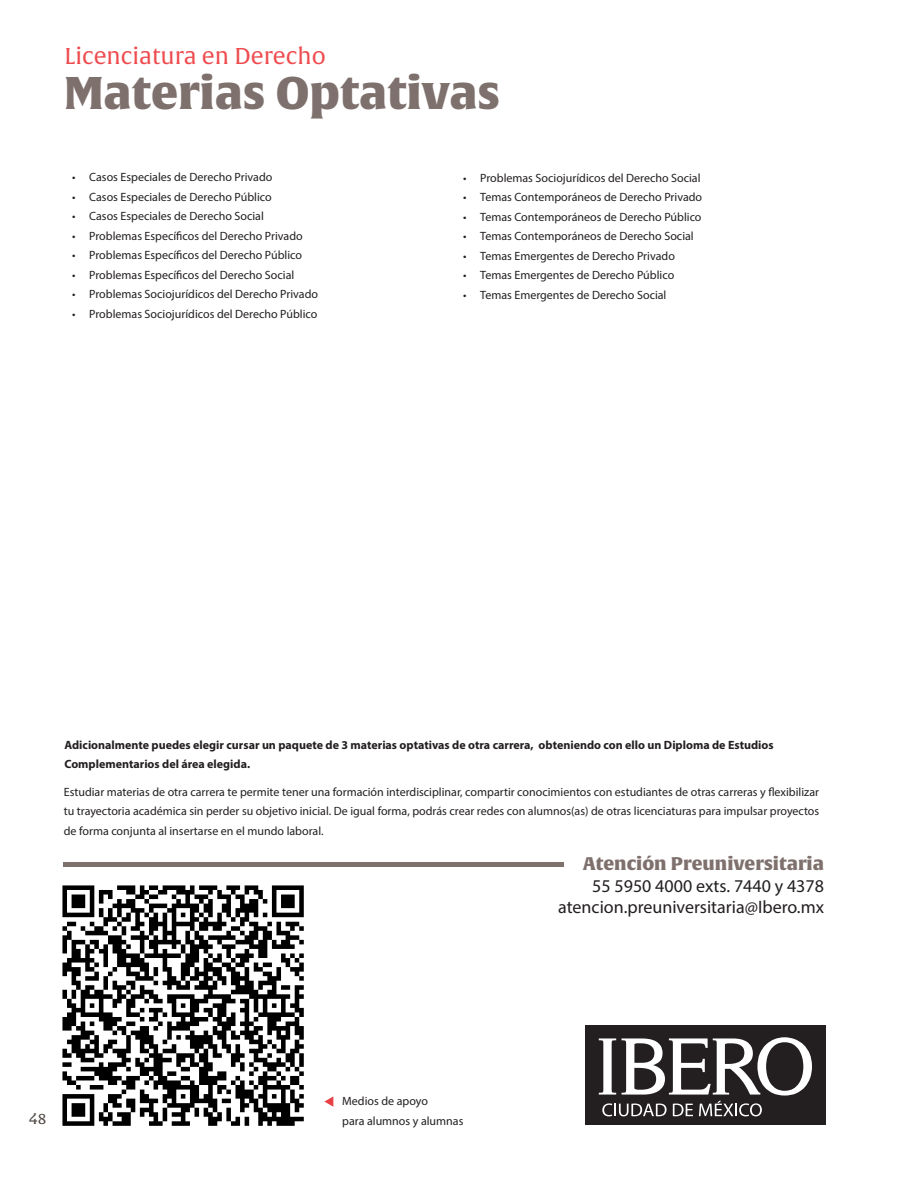
<style>
.page{position:relative;width:918px;height:1188px;background:#fff}
.page>*{position:absolute;margin:0;border:0;box-sizing:border-box;transform-origin:0 0}
.t1{font:45px "Alverata Bl";color:#7e706c}
.t2{font:22.5px "Alverata";color:#ef4b4e}
.t3{font:18px "Myriad Pro";color:#231f20}
.t4{font:18px "Alverata Bl";color:#7e706c}
.t5{font:15px "Alverata";color:#524a47}
.t6{font:12px/19.5px "Myriad Pro";color:#231f20;text-align:justify}
.t7{font:700 12px/19.5px "Myriad Pro";color:#231f20}
</style>
<div class="page">
<div style="left:585px;top:1025px;width:240px;height:99px;background:#231f20"></div>
<svg style="left:599px;top:1037px;width:213px;height:79px"></svg>
<div style="left:64px;top:862px;width:500px;height:5px;background:#7e706c"></div>
<img style="left:62px;top:885px;width:242px;height:241px">
<svg style="left:324px;top:1096px;width:9px;height:11px"></svg>
<p class="t2" style="left:64px;top:43px;width:263px">Licenciatura en Derecho</p>
<p class="t1" style="left:64px;top:64px;width:438px">Materias Optativas</p>
<p class="t6" style="left:72px;top:167px;width:202px">• Casos Especiales de Derecho Privado</p>
<p class="t6" style="left:72px;top:187px;width:201px">• Casos Especiales de Derecho Público</p>
<p class="t6" style="left:72px;top:206px;width:193px">• Casos Especiales de Derecho Social</p>
<p class="t6" style="left:72px;top:226px;width:232px">• Problemas Específicos del Derecho Privado</p>
<p class="t6" style="left:72px;top:245px;width:231px">• Problemas Específicos del Derecho Público</p>
<p class="t6" style="left:72px;top:265px;width:224px">• Problemas Específicos del Derecho Social</p>
<p class="t6" style="left:72px;top:284px;width:247px">• Problemas Sociojurídicos del Derecho Privado</p>
<p class="t6" style="left:72px;top:304px;width:247px">• Problemas Sociojurídicos del Derecho Público</p>
<p class="t6" style="left:463px;top:168px;width:239px">• Problemas Sociojurídicos del Derecho Social</p>
<p class="t6" style="left:463px;top:187px;width:240px">• Temas Contemporáneos de Derecho Privado</p>
<p class="t6" style="left:463px;top:207px;width:240px">• Temas Contemporáneos de Derecho Público</p>
<p class="t6" style="left:463px;top:226px;width:232px">• Temas Contemporáneos de Derecho Social</p>
<p class="t6" style="left:463px;top:246px;width:213px">• Temas Emergentes de Derecho Privado</p>
<p class="t6" style="left:463px;top:265px;width:213px">• Temas Emergentes de Derecho Público</p>
<p class="t6" style="left:463px;top:285px;width:205px">• Temas Emergentes de Derecho Social</p>
<p class="t7" style="left:64px;top:734px;width:711px">Adicionalmente puedes elegir cursar un paquete de 3 materias optativas de otra carrera, obteniendo con ello un Diploma de Estudios<br>Complementarios del área elegida.</p>
<p class="t6" style="left:64px;top:782px;width:757px">Estudiar materias de otra carrera te permite tener una formación interdisciplinar, compartir conocimientos con estudiantes de otras carreras y flexibilizar tu trayectoria académica sin perder su objetivo inicial. De igual forma, podrás crear redes con alumnos(as) de otras licenciaturas para impulsar proyectos de forma conjunta al insertarse en el mundo laboral.</p>
<p class="t4" style="left:583px;top:852px;width:243px">Atención Preuniversitaria</p>
<p class="t3" style="left:592px;top:875px;width:233px">55 5950 4000 exts. 7440 y 4378</p>
<p class="t3" style="left:558px;top:896px;width:267px">atencion.preuniversitaria@Ibero.mx</p>
<p class="t5" style="left:29px;top:1110px;width:19px">48</p>
<p class="t6" style="left:342px;top:1091px;width:87px">Medios de apoyo</p>
<p class="t6" style="left:342px;top:1111px;width:123px">para alumnos y alumnas</p>
</div>
